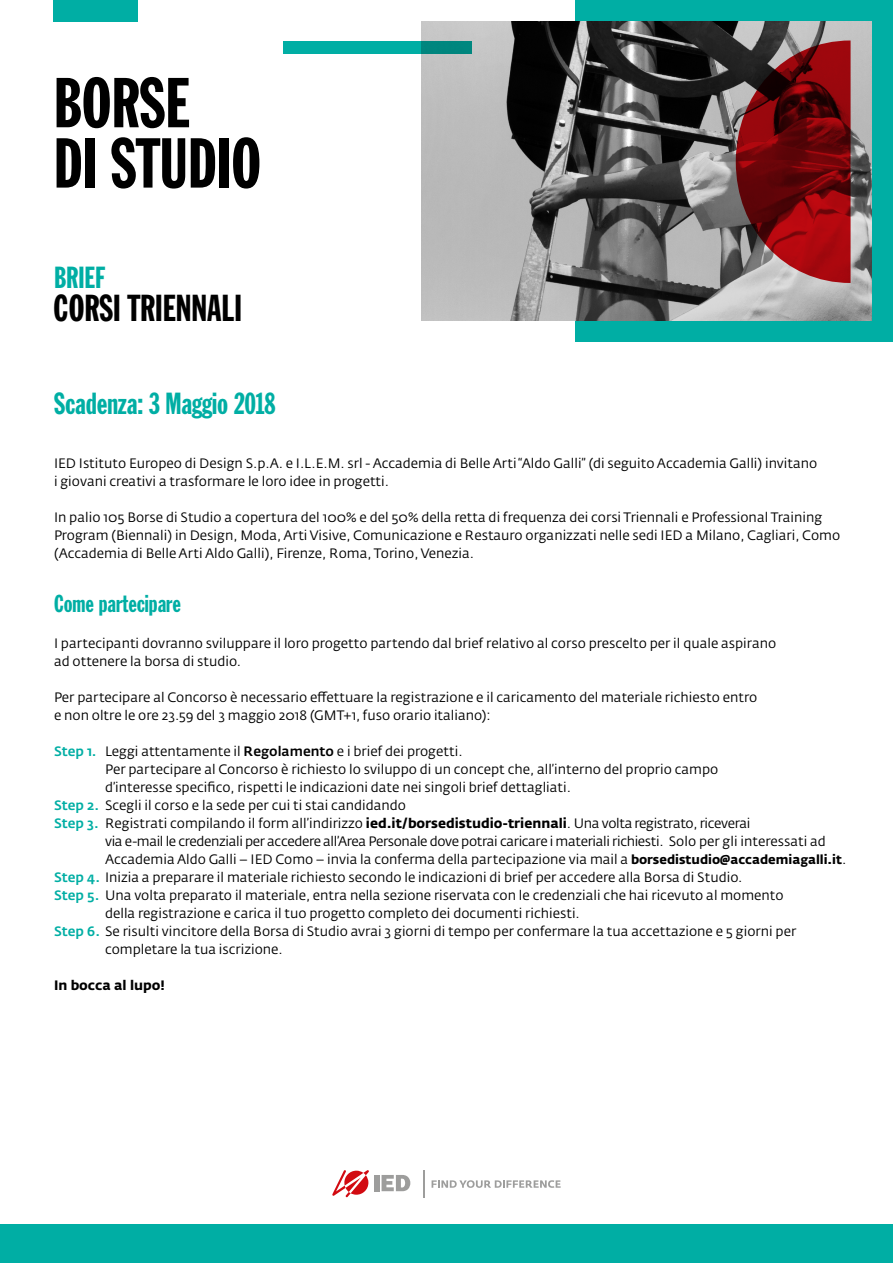
<style>
.page{position:relative;width:893px;height:1263px;background:#fff}
.page>*{position:absolute;margin:0;border:0;box-sizing:border-box;transform-origin:0 0}
.t1{font:69.3px/60.3px "Franklin Gothic Std Extra Cond";color:#000}
.t2{font:36.9px "Franklin Gothic Std Extra Cond";color:#000}
.t3{font:30px "Franklin Gothic Extra Cond";color:#00aea4}
.t4{font:24px "Franklin Gothic Extra Cond";color:#00aea4}
.t5{font:13.5px/18px "Fedra Sans Alt Std";color:#000}
.t6{font:13.5px "Fedra Sans Alt Std";letter-spacing:-.025em;color:#000}
.t7{font:700 13.5px "Fedra Sans Alt Std";color:#000}
.s1{font-weight:500;color:#00aea4}
.s2{font-weight:500}
.s3{font-weight:700}
.s4{font-weight:700;font-size:12.75px}
</style>
<div class="page">
<div style="left:0;top:1224px;width:893px;height:39px;background:#00aea4"></div>
<div style="left:575px;top:1px;width:318px;height:341px;background:#00aea4"></div>
<img style="left:422px;top:22px;width:449px;height:299px">
<div style="left:54px;top:0;width:84px;height:22px;background:#00aea4"></div>
<svg style="left:736px;top:41px;width:114px;height:242px;background:#7a2024"></svg>
<svg style="left:284px;top:41px;width:188px;height:13px;background:#00a399"></svg>
<svg style="left:332px;top:1170px;width:37px;height:27px"></svg>
<div style="left:374px;top:1175px;width:5px;height:16px;background:#9d9d9c"></div>
<svg style="left:382px;top:1175px;width:28px;height:16px"></svg>
<svg style="left:423px;top:1170px;width:1px;height:27px"></svg>
<svg style="left:432px;top:1180px;width:129px;height:8px"></svg>
<h1 class="t1" style="left:54px;top:75px;width:209px">BORSE<br>DI STUDIO</h1>
<h3 class="t3" style="left:54px;top:261px;width:53px">BRIEF</h3>
<h2 class="t2" style="left:54px;top:288px;width:190px">CORSI TRIENNALI</h2>
<h3 class="t3" style="left:54px;top:387px;width:223px">Scadenza: 3 Maggio 2018</h3>
<p class="t5" style="left:54px;top:454px;width:765px">IED Istituto Europeo di Design S.p.A. e I.L.E.M. srl - Accademia di Belle Arti “Aldo Galli” (di seguito Accademia Galli) invitano i giovani creativi a trasformare le loro idee in progetti.</p>
<p class="t5" style="left:54px;top:508px;width:788px">In palio 105 Borse di Studio a copertura del 100% e del 50% della retta di frequenza dei corsi Triennali e Professional Training<br>Program (Biennali) in Design, Moda, Arti Visive, Comunicazione e Restauro organizzati nelle sedi IED a Milano, Cagliari, Como (Accademia di Belle Arti Aldo Galli), Firenze, Roma, Torino, Venezia.</p>
<h3 class="t4" style="left:54px;top:591px;width:128px">Come partecipare</h3>
<p class="t5" style="left:54px;top:634px;width:724px">I partecipanti dovranno sviluppare il loro progetto partendo dal brief relativo al corso prescelto per il quale aspirano ad ottenere la borsa di studio.</p>
<p class="t5" style="left:54px;top:688px;width:705px">Per partecipare al Concorso è necessario effettuare la registrazione e il caricamento del materiale richiesto entro e non oltre le ore 23.59 del 3 maggio 2018 (GMT+1, fuso orario italiano):</p>
<p class="t5" style="left:54px;top:742px;width:410px"><span class="s1">Step 1.</span> Leggi attentamente il <span class="s2">Regolamento</span> e i brief dei progetti.</p>
<p class="t5" style="left:105px;top:760px;width:615px">Per partecipare al Concorso è richiesto lo sviluppo di un concept che, all’interno del proprio campo</p>
<p class="t5" style="left:105px;top:778px;width:467px">d’interesse specifico, rispetti le indicazioni date nei singoli brief dettagliati.</p>
<p class="t5" style="left:54px;top:796px;width:353px"><span class="s1">Step 2.</span> Scegli il corso e la sede per cui ti stai candidando</p>
<p class="t5" style="left:54px;top:814px;width:698px"><span class="s1">Step 3.</span> Registrati compilando il form all’indirizzo <span class="s3">ied.it/borsedistudio-triennali</span>. Una volta registrato, riceverai</p>
<p class="t6" style="left:105px;top:833px;width:722px">via e-mail le credenziali per accedere all’Area Personale dove potrai caricare i materiali richiesti. Solo per gli interessati ad</p>
<p class="t5" style="left:105px;top:850px;width:743px">Accademia Aldo Galli – IED Como – invia la conferma della partecipazione via mail a <span class="s4">borsedistudio@accademiagalli.it</span>.</p>
<p class="t5" style="left:54px;top:868px;width:690px"><span class="s1">Step 4.</span> Inizia a preparare il materiale richiesto secondo le indicazioni di brief per accedere alla Borsa di Studio.</p>
<p class="t5" style="left:54px;top:886px;width:731px"><span class="s1">Step 5.</span> Una volta preparato il materiale, entra nella sezione riservata con le credenziali che hai ricevuto al momento</p>
<p class="t5" style="left:105px;top:904px;width:476px">della registrazione e carica il tuo progetto completo dei documenti richiesti.</p>
<p class="t5" style="left:54px;top:922px;width:744px"><span class="s1">Step 6.</span> Se risulti vincitore della Borsa di Studio avrai 3 giorni di tempo per confermare la tua accettazione e 5 giorni per</p>
<p class="t5" style="left:105px;top:940px;width:179px">completare la tua iscrizione.</p>
<p class="t7" style="left:54px;top:977px;width:112px">In bocca al lupo!</p>
</div>
